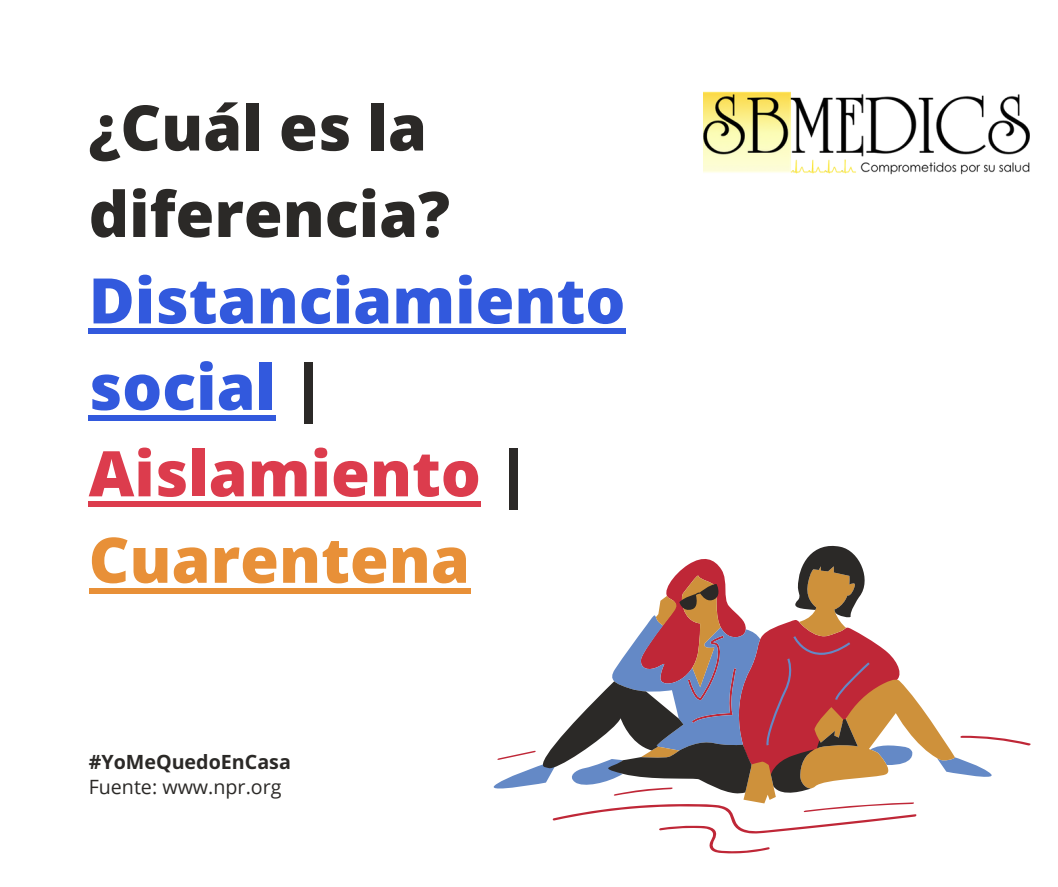
<style>
.page{position:relative;width:1058px;height:887px;background:#fff}
.page>*{position:absolute;margin:0;border:0;box-sizing:border-box;transform-origin:0 0}
.t1{font:800 62.85px/86.4px "Open Sans";color:#2b2927}
.t2{font:19.65px "Open Sans";color:#2b2927}
.t3{font:700 19.65px "Open Sans Hebrew";color:#2b2927}
.s1{color:#3259dd}
.s2{color:#dc3c4d}
.s3{color:#e89038}
</style>
<div class="page">
<svg style="left:552px;top:737px;width:478px;height:116px"></svg>
<svg style="left:493px;top:735px;width:505px;height:58px"></svg>
<svg style="left:641px;top:641px;width:314px;height:162px"></svg>
<svg style="left:531px;top:545px;width:341px;height:253px"></svg>
<div style="left:89px;top:328px;width:536px;height:6px;background:#3259dd"></div>
<div style="left:89px;top:415px;width:187px;height:5px;background:#3259dd"></div>
<div style="left:89px;top:501px;width:392px;height:6px;background:#dc3c4d"></div>
<div style="left:89px;top:588px;width:381px;height:5px;background:#e89038"></div>
<img style="left:703px;top:91px;width:326px;height:84px">
<p class="t1" style="left:89px;top:83px;width:538px">¿Cuál es la diferencia?<br><span class="s1">Distanciamiento social</span> |<br><span class="s2">Aislamiento</span> |<br><span class="s3">Cuarentena</span></p>
<p class="t3" style="left:89px;top:747px;width:204px">#YoMeQuedoEnCasa</p>
<p class="t2" style="left:89px;top:773px;width:194px">Fuente: www.npr.org</p>
</div>
